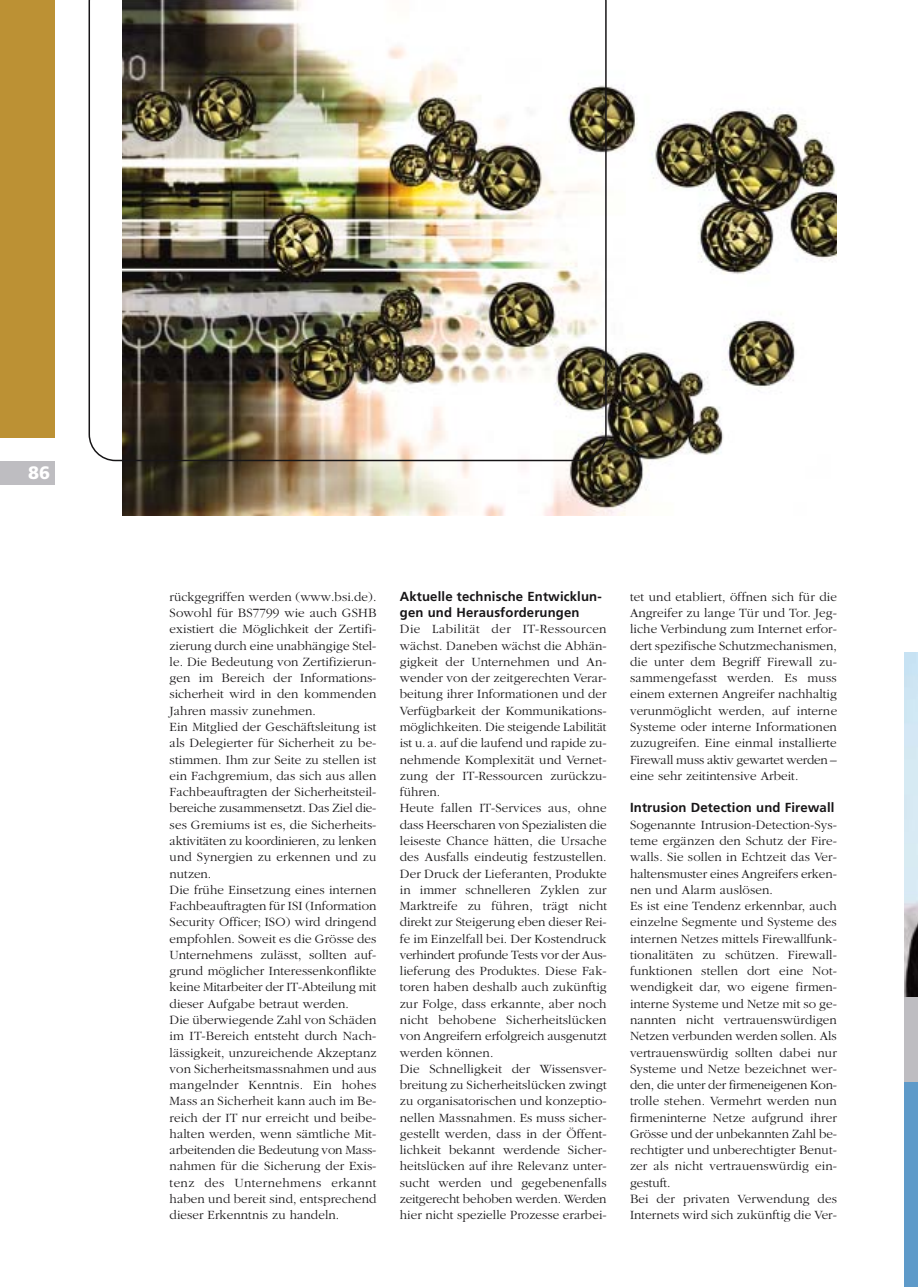
<style>
.page{position:relative;width:918px;height:1287px;background:#fff}
.page>*{position:absolute;margin:0;border:0;box-sizing:border-box;transform-origin:0 0}
.t1{font:900 18px "Frutiger";color:#fff}
.t2{font:300 13.2px/16.4px "Garamond";letter-spacing:.005em;color:#171517}
.t3{font:700 13.2px/16.4px "Frutiger";letter-spacing:.01em;color:#171517}
</style>
<div class="page">
<div style="left:0;top:1px;width:55px;height:437px;background:#bc9134"></div>
<div style="left:0;top:461px;width:55px;height:24px;background:#bebdc1"></div>
<img style="left:123px;top:86px;width:714px;height:429px">
<img style="left:89px;top:0;width:518px;height:461px">
<svg style="left:905px;top:653px;width:13px;height:634px;background:#9ab5c9"></svg>
<h1 class="t1" style="left:28px;top:466px;width:24px">86</h1>
<p class="t2" style="left:170px;top:590px;width:208px">rückgegriffen werden (www.bsi.de).<br>Sowohl für BS7799 wie auch GSHB existiert die Möglichkeit der Zertifi&shy;zierung durch eine unabhängige Stel&shy;le. Die Bedeutung von Zertifizierun&shy;gen im Bereich der Informations&shy;sicherheit wird in den kommenden Jahren massiv zunehmen.<br>Ein Mitglied der Geschäftsleitung ist als Delegierter für Sicherheit zu be&shy;stimmen. Ihm zur Seite zu stellen ist ein Fachgremium, das sich aus allen Fachbeauftragten der Sicherheitsteil&shy;bereiche zusammensetzt. Das Ziel die&shy;ses Gremiums ist es, die Sicherheits&shy;aktivitäten zu koordinieren, zu lenken und Synergien zu erkennen und zu nutzen.<br>Die frühe Einsetzung eines internen Fachbeauftragten für ISI (Information Security Officer; ISO) wird dringend empfohlen. Soweit es die Grösse des Unternehmens zulässt, sollten auf&shy;grund möglicher Interessenkonflikte keine Mitarbeiter der IT-Abteilung mit dieser Aufgabe betraut werden.<br>Die überwiegende Zahl von Schäden im IT-Bereich entsteht durch Nach&shy;lässigkeit, unzureichende Akzeptanz von Sicherheitsmassnahmen und aus mangelnder Kenntnis. Ein hohes Mass an Sicherheit kann auch im Be&shy;reich der IT nur erreicht und beibe&shy;halten werden, wenn sämtliche Mit&shy;arbeitenden die Bedeutung von Mass&shy;nahmen für die Sicherung der Exis&shy;tenz des Unternehmens erkannt haben und bereit sind, entsprechend dieser Erkenntnis zu handeln.</p>
<p class="t3" style="left:400px;top:589px;width:203px">Aktuelle technische Entwicklun&shy;gen und Herausforderungen</p>
<p class="t2" style="left:400px;top:622px;width:209px">Die Labilität der IT-Ressourcen wächst. Daneben wächst die Abhän&shy;gigkeit der Unternehmen und An&shy;wender von der zeitgerechten Verar&shy;beitung ihrer Informationen und der Verfügbarkeit der Kommunikations&shy;möglichkeiten. Die steigende Labilität ist u. a. auf die laufend und rapide zu&shy;nehmende Komplexität und Vernet&shy;zung der IT-Ressourcen zurückzu&shy;führen.<br>Heute fallen IT-Services aus, ohne dass Heerscharen von Spezialisten die leiseste Chance hätten, die Ursache des Ausfalls eindeutig festzustellen.<br>Der Druck der Lieferanten, Produkte in immer schnelleren Zyklen zur Marktreife zu führen, trägt nicht direkt zur Steigerung eben dieser Rei&shy;fe im Einzelfall bei. Der Kostendruck verhindert profunde Tests vor der Aus&shy;lieferung des Produktes. Diese Fak&shy;toren haben deshalb auch zukünftig zur Folge, dass erkannte, aber noch nicht behobene Sicherheitslücken von Angreifern erfolgreich ausgenutzt werden können.<br>Die Schnelligkeit der Wissensver&shy;breitung zu Sicherheitslücken zwingt zu organisatorischen und konzeptio&shy;nellen Massnahmen. Es muss sicher&shy;gestellt werden, dass in der Öffent&shy;lichkeit bekannt werdende Sicher&shy;heitslücken auf ihre Relevanz unter&shy;sucht werden und gegebenenfalls zeitgerecht behoben werden. Werden hier nicht spezielle Prozesse erarbei-</p>
<p class="t2" style="left:630px;top:590px;width:209px;text-align:justify">tet und etabliert, öffnen sich für die Angreifer zu lange Tür und Tor. Jeg&shy;liche Verbindung zum Internet erfor&shy;dert spezifische Schutzmechanismen, die unter dem Begriff Firewall zu&shy;sammengefasst werden. Es muss einem externen Angreifer nachhaltig verunmöglicht werden, auf interne Systeme oder interne Informationen zuzugreifen. Eine einmal installierte Firewall muss aktiv gewartet werden – eine sehr zeitintensive Arbeit.</p>
<p class="t3" style="left:630px;top:801px;width:206px">Intrusion Detection und Firewall</p>
<p class="t2" style="left:630px;top:817px;width:208px">Sogenannte Intrusion-Detection-Sys&shy;teme ergänzen den Schutz der Fire&shy;walls. Sie sollen in Echtzeit das Ver&shy;haltensmuster eines Angreifers erken&shy;nen und Alarm auslösen.<br>Es ist eine Tendenz erkennbar, auch einzelne Segmente und Systeme des internen Netzes mittels Firewallfunk&shy;tionalitäten zu schützen. Firewall&shy;funktionen stellen dort eine Not&shy;wendigkeit dar, wo eigene firmen&shy;interne Systeme und Netze mit so ge&shy;nannten nicht vertrauenswürdigen Netzen verbunden werden sollen. Als vertrauenswürdig sollten dabei nur Systeme und Netze bezeichnet wer&shy;den, die unter der firmeneigenen Kon&shy;trolle stehen. Vermehrt werden nun firmeninterne Netze aufgrund ihrer Grösse und der unbekannten Zahl be&shy;rechtigter und unberechtigter Benut&shy;zer als nicht vertrauenswürdig ein&shy;gestuft.<br>Bei der privaten Verwendung des Internets wird sich zukünftig die Ver-</p>
</div>
